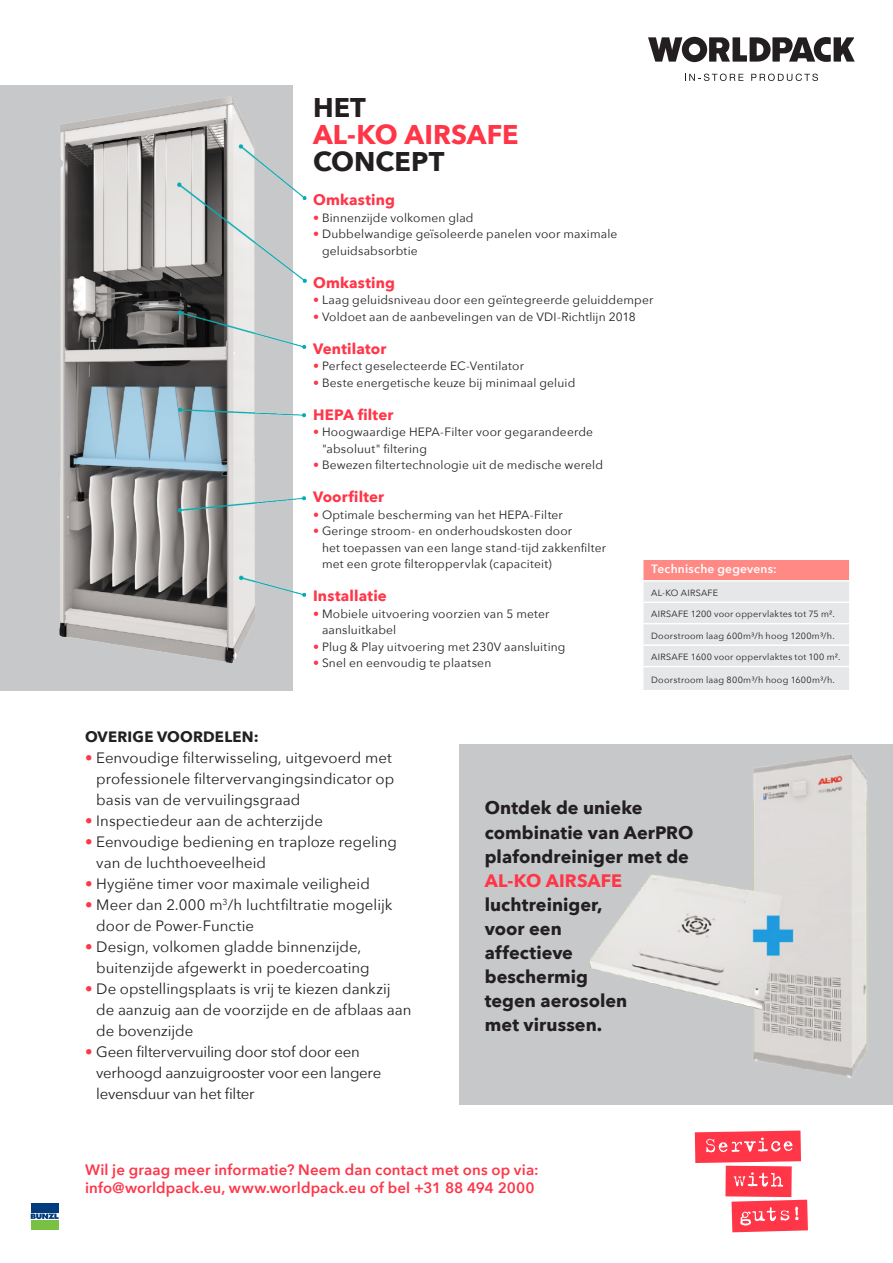
<style>
.page{position:relative;width:893px;height:1263px;background:#fff}
.page>*{position:absolute;margin:0;border:0;box-sizing:border-box;transform-origin:0 0}
.t1{font:700 27px "Avenir Next";letter-spacing:.005em;color:#ff3548}
.t2{font:700 27px "Avenir Next";letter-spacing:.005em;color:#231f20}
.t3{font:700 18px/24px "Avenir Next";color:#231f20}
.t4{font:15px/21px "Avenir Next";color:#231f20}
.t5{font:600 15px "Avenir Next";letter-spacing:.01em;color:#ff3548}
.t6{font:700 15px "Avenir Next";letter-spacing:.01em;color:#ff3548}
.t7{font:700 15px "Avenir Next";letter-spacing:.01em;color:#231f20}
.t8{font:12px/16.5px "Avenir Next";letter-spacing:.015em;color:#231f20}
.Sub_kopje{font:600 12px "Avenir Next";letter-spacing:.02em;color:#fff}
.Sub_kopje-2{font:9px "Avenir Next";letter-spacing:.025em;color:#231f20}
.s1{color:#ff3548}
</style>
<div class="page">
<div style="left:0;top:85px;width:292px;height:606px;background:#c7c8ca"></div>
<div style="left:459px;top:745px;width:434px;height:360px;background:#c7c8ca"></div>
<img style="left:59px;top:85px;width:248px;height:596px">
<img style="left:579px;top:744px;width:296px;height:334px">
<svg style="left:643px;top:560px;width:206px;height:130px;background:#ebd9da"></svg>
<hr style="left:642px;top:580px;width:208px;height:2px;background:#fff">
<div style="left:30px;top:1202px;width:30px;height:29px;background:linear-gradient(to right,#013d7d,#013d7d)"></div>
<div style="left:31px;top:1202px;width:28px;height:10px;background:#013d7d"></div>
<div style="left:31px;top:1220px;width:28px;height:10px;background:#79c142"></div>
<svg style="left:31px;top:1213px;width:28px;height:6px"></svg>
<svg style="left:648px;top:37px;width:207px;height:25px"></svg>
<svg style="left:685px;top:74px;width:58px;height:7px"></svg>
<svg style="left:751px;top:74px;width:67px;height:7px"></svg>
<svg style="left:695px;top:1130px;width:113px;height:102px"></svg>
<p class="t2" style="left:313px;top:84px;width:54px">HET</p>
<p class="t1" style="left:313px;top:111px;width:207px">AL-KO AIRSAFE</p>
<p class="t2" style="left:313px;top:138px;width:133px">CONCEPT</p>
<p class="t6" style="left:313px;top:187px;width:84px">Omkasting</p>
<p class="t8" style="left:313px;top:209px;width:162px"><span class="s1">•</span> Binnenzijde volkomen glad</p>
<p class="t8" style="left:322px;top:225px;width:297px;text-indent:-9px"><span class="s1">•</span> Dubbelwandige geïsoleerde panelen voor maximale geluidsabsorbtie</p>
<p class="t6" style="left:313px;top:269px;width:84px">Omkasting</p>
<p class="t8" style="left:313px;top:291px;width:342px"><span class="s1">•</span> Laag geluidsniveau door een geïntegreerde geluiddemper</p>
<p class="t8" style="left:313px;top:308px;width:324px"><span class="s1">•</span> Voldoet aan de aanbevelingen van de VDI-Richtlijn 2018</p>
<p class="t6" style="left:313px;top:335px;width:75px">Ventilator</p>
<p class="t8" style="left:313px;top:357px;width:212px"><span class="s1">•</span> Perfect geselecteerde EC-Ventilator</p>
<p class="t8" style="left:313px;top:374px;width:264px"><span class="s1">•</span> Beste energetische keuze bij minimaal geluid</p>
<p class="t6" style="left:313px;top:401px;width:82px">HEPA filter</p>
<p class="t8" style="left:322px;top:423px;width:273px;text-indent:-9px"><span class="s1">•</span> Hoogwaardige HEPA-Filter voor gegarandeerde "absoluut" filtering</p>
<p class="t8" style="left:313px;top:456px;width:292px"><span class="s1">•</span> Bewezen filtertechnologie uit de medische wereld</p>
<p class="t6" style="left:313px;top:484px;width:73px">Voorfilter</p>
<p class="t8" style="left:313px;top:506px;width:251px"><span class="s1">•</span> Optimale bescherming van het HEPA-Filter</p>
<p class="t8" style="left:322px;top:522px;width:286px;text-indent:-9px"><span class="s1">•</span> Geringe stroom- en onderhoudskosten door<br>het toepassen van een lange stand-tijd zakkenfilter met een grote filteroppervlak (capaciteit)</p>
<p class="t6" style="left:313px;top:583px;width:75px">Installatie</p>
<p class="t8" style="left:322px;top:605px;width:229px;text-indent:-9px"><span class="s1">•</span> Mobiele uitvoering voorzien van 5 meter aansluitkabel</p>
<p class="t8" style="left:313px;top:638px;width:254px"><span class="s1">•</span> Plug &amp; Play uitvoering met 230V aansluiting</p>
<p class="t8" style="left:313px;top:654px;width:180px"><span class="s1">•</span> Snel en eenvoudig te plaatsen</p>
<p class="Sub_kopje" style="left:651px;top:558px;width:127px">Technische gegevens:</p>
<p class="Sub_kopje-2" style="left:651px;top:585px;width:68px">AL-KO AIRSAFE</p>
<p class="Sub_kopje-2" style="left:651px;top:607px;width:185px">AIRSAFE 1200 voor oppervlaktes tot 75 m².</p>
<p class="Sub_kopje-2" style="left:651px;top:628px;width:185px">Doorstroom laag 600m³/h hoog 1200m³/h.</p>
<p class="Sub_kopje-2" style="left:651px;top:650px;width:191px">AIRSAFE 1600 voor oppervlaktes tot 100 m².</p>
<p class="Sub_kopje-2" style="left:651px;top:672px;width:185px">Doorstroom laag 800m³/h hoog 1600m³/h.</p>
<p class="t7" style="left:85px;top:723px;width:175px">OVERIGE VOORDELEN:</p>
<p class="t4" style="left:96px;top:746px;width:300px;text-indent:-11px"><span class="s1">•</span> Eenvoudige filterwisseling, uitgevoerd met professionele filtervervangingsindicator op basis van de vervuilingsgraad</p>
<p class="t4" style="left:85px;top:809px;width:239px"><span class="s1">•</span> Inspectiedeur aan de achterzijde</p>
<p class="t4" style="left:96px;top:830px;width:302px;text-indent:-11px"><span class="s1">•</span> Eenvoudige bediening en traploze regeling van de luchthoeveelheid</p>
<p class="t4" style="left:85px;top:872px;width:286px"><span class="s1">•</span> Hygiëne timer voor maximale veiligheid</p>
<p class="t4" style="left:96px;top:893px;width:298px;text-indent:-11px"><span class="s1">•</span> Meer dan 2.000 m<sup>3</sup>/h luchtfiltratie mogelijk door de Power-Functie</p>
<p class="t4" style="left:96px;top:935px;width:275px;text-indent:-11px"><span class="s1">•</span> Design, volkomen gladde binnenzijde, buitenzijde afgewerkt in poedercoating</p>
<p class="t4" style="left:96px;top:977px;width:317px;text-indent:-11px"><span class="s1">•</span> De opstellingsplaats is vrij te kiezen dankzij de aanzuig aan de voorzijde en de afblaas aan de bovenzijde</p>
<p class="t4" style="left:96px;top:1040px;width:287px;text-indent:-11px"><span class="s1">•</span> Geen filtervervuiling door stof door een verhoogd aanzuigrooster voor een langere levensduur van het filter</p>
<p class="t3" style="left:485px;top:796px;width:210px">Ontdek de unieke combinatie van AerPRO plafondreiniger met de<br><span class="s1">AL-KO AIRSAFE </span>luchtreiniger,<br>voor een<br>affectieve<br>beschermig<br>tegen aerosolen<br>met virussen.</p>
<p class="t5" style="left:85px;top:1157px;width:455px">Wil je graag meer informatie? Neem dan contact met ons op via:</p>
<p class="t5" style="left:85px;top:1175px;width:451px">info@worldpack.eu, www.worldpack.eu of bel +31 88 494 2000</p>
</div>
